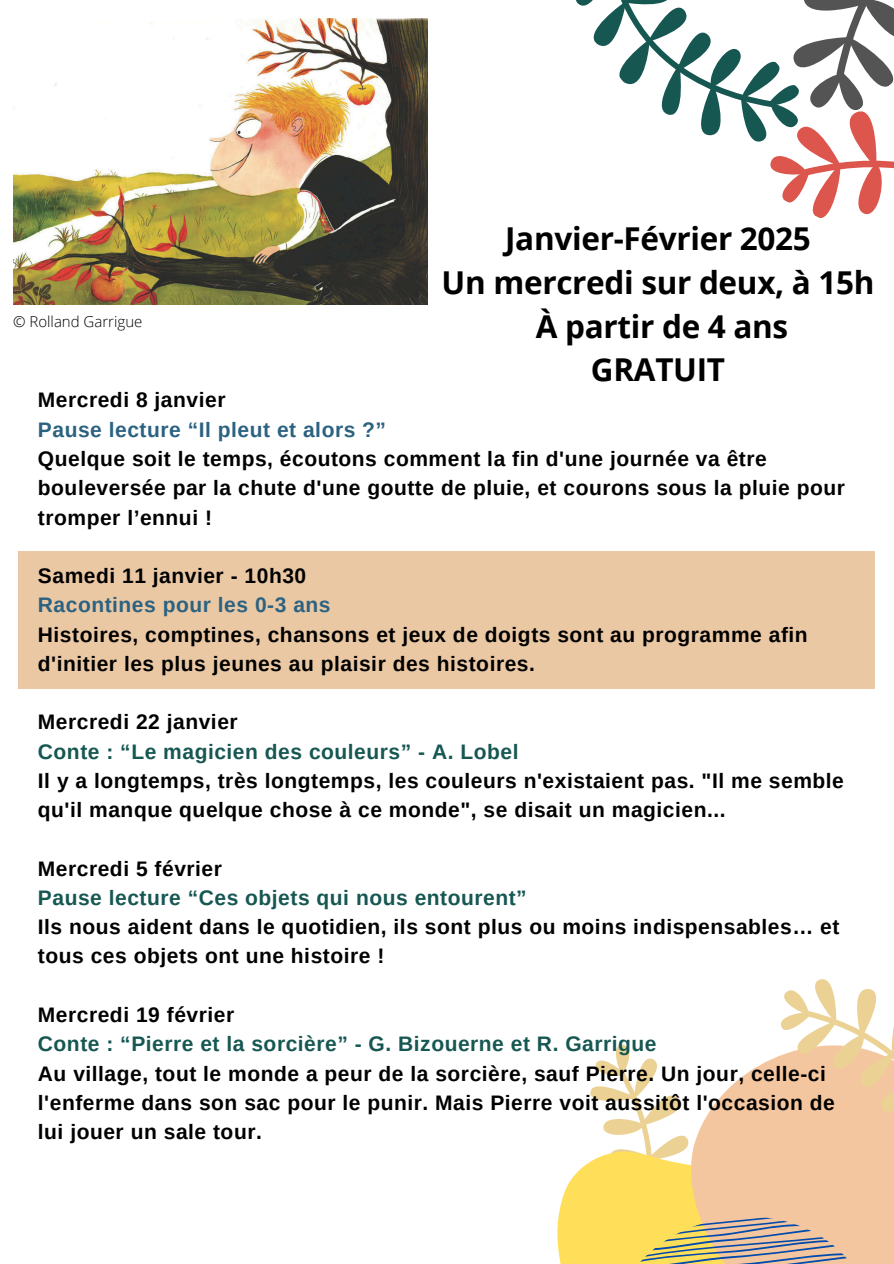
<style>
.page{position:relative;width:894px;height:1264px;background:#fff}
.page>*{position:absolute;margin:0;border:0;box-sizing:border-box;transform-origin:0 0}
.t1{font:700 31.5px/43.8px "Open Sans";letter-spacing:-.01em;color:#000;text-align:center}
.t2{font:700 21px/29.2px "Arimo";letter-spacing:.025em;color:#000}
.t3{font:300 15px "Open Sans";color:#000}
.s1{color:#2b6281}
.s2{color:#165752}
</style>
<div class="page">
<svg style="left:557px;top:1176px;width:17px;height:87px"></svg>
<svg style="left:574px;top:979px;width:319px;height:285px"></svg>
<svg style="left:576px;top:0;width:317px;height:218px"></svg>
<div style="left:19px;top:551px;width:855px;height:137px;background:#ebc8a4"></div>
<img style="left:13px;top:19px;width:414px;height:286px">
<p class="t3" style="left:13px;top:311px;width:131px">© Rolland Garrigue</p>
<h2 class="t1" style="left:441px;top:216px;width:434px">Janvier-Février 2025<br>Un mercredi sur deux, à 15h<br>À partir de 4 ans<br>GRATUIT</h2>
<p class="t2" style="left:38px;top:385px;width:808px">Mercredi 8 janvier<br><span class="s1">Pause lecture “Il pleut et alors ?”<br></span>Quelque soit le temps, écoutons comment la fin d'une journée va être bouleversée par la chute d'une goutte de pluie, et courons sous la pluie pour tromper l’ennui !</p>
<p class="t2" style="left:38px;top:561px;width:771px">Samedi 11 janvier - 10h30<br><span class="s1">Racontines pour les 0-3 ans<br></span>Histoires, comptines, chansons et jeux de doigts sont au programme afin d'initier les plus jeunes au plaisir des histoires.</p>
<p class="t2" style="left:38px;top:707px;width:807px">Mercredi 22 janvier<br><span class="s2">Conte : “Le magicien des couleurs” - A. Lobel<br></span>Il y a longtemps, très longtemps, les couleurs n'existaient pas. "Il me semble qu'il manque quelque chose à ce monde", se disait un magicien...</p>
<p class="t2" style="left:38px;top:853px;width:802px">Mercredi 5 février<br><span class="s2">Pause lecture “Ces objets qui nous entourent”<br></span>Ils nous aident dans le quotidien, ils sont plus ou moins indispensables… et tous ces objets ont une histoire !</p>
<h1 class="t2" style="left:38px;top:1000px;width:798px">Mercredi 19 février<br><span class="s2">Conte : “Pierre et la sorcière” - G. Bizouerne et R. Garrigue<br></span>Au village, tout le monde a peur de la sorcière, sauf Pierre. Un jour, celle-ci l'enferme dans son sac pour le punir. Mais Pierre voit aussitôt l'occasion de lui jouer un sale tour.</h1>
</div>
